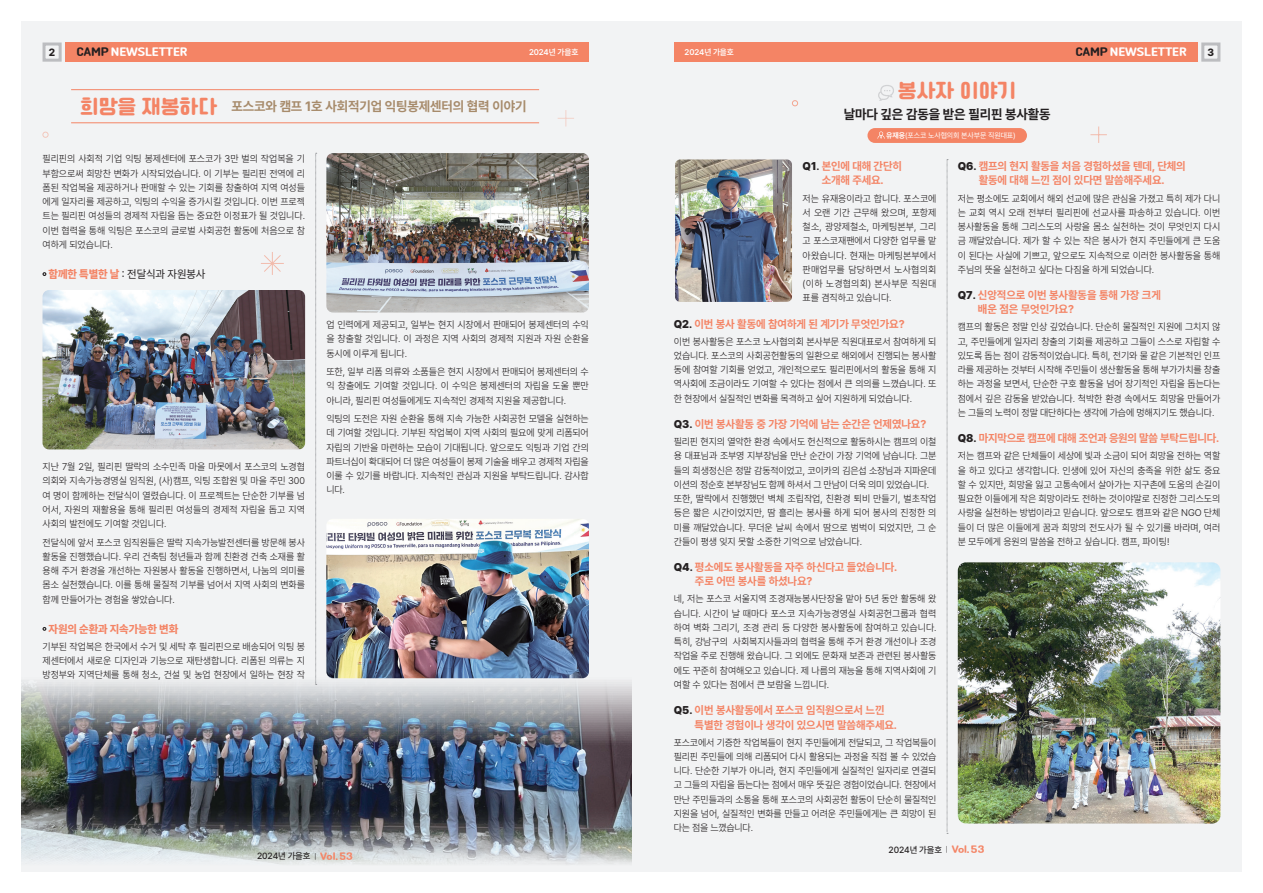
<style>
.page{position:relative;width:1263px;height:893px;background:#fff}
.page>*{position:absolute;margin:0;border:0;box-sizing:border-box;transform-origin:0 0}
.t1{font:20.25px "Cafe 24 Ssurround";letter-spacing:-.005em;color:#f48465}
.t2{font:700 13.5px "Pretendard";letter-spacing:-.01em;color:#a78b6b}
.t3{font:700 13.5px "Pretendard";letter-spacing:-.01em;color:#231f20}
.t4{font:700 11.25px/14.2px "Pretendard";letter-spacing:-.005em;color:#f48465}
.t5{font:11.25px "Cafe 24 Ssurround";letter-spacing:-.01em;color:#fff}
.t6{font:11.25px "Pretendard";letter-spacing:-.01em;color:#231f20}
.t7{font:800 11.25px "Pretendard";letter-spacing:-.01em;color:#f48465}
.t8{font:800 10.5px "Pretendard";color:#231f20}
.t9{font:300 9.75px/14.2px "Pretendard";letter-spacing:-.005em;color:#231f20;text-align:justify}
.t10{font:500 9px "Pretendard";letter-spacing:-.01em;color:#231f20}
.t11{font:600 8.25px "Pretendard";letter-spacing:-.01em;color:#fff}
.t12{font:7.5px "Pretendard";letter-spacing:-.01em;color:#fff}
.s1{color:#231f20}
.s2{font-weight:800;color:#f48465}
.s3{font-weight:300;font-size:7.5px}
.s4{font-family:"Cafe 24 Ssurround";font-weight:400;font-size:9.75px;color:#f48465}
.s5{font-weight:700}
.s6{font-weight:900;color:#231f20}
.s7{font-weight:600;color:#231f20}
</style>
<div class="page">
<div style="left:21px;top:21px;width:610px;height:851px;background:#f2f3f4"></div>
<div style="left:631px;top:21px;width:611px;height:851px;background:#f2f3f4"></div>
<div style="left:66px;top:43px;width:523px;height:19px;background:#f48465"></div>
<div style="left:43px;top:43px;width:19px;height:19px;border:3px solid #bcbdc0"></div>
<div style="left:1201px;top:43px;width:19px;height:19px;border:3px solid #bcbdc0"></div>
<div style="left:674px;top:43px;width:523px;height:19px;background:#f48465"></div>
<hr style="left:71px;top:122px;width:468px;height:1px;background:#f48465">
<hr style="left:71px;top:89px;width:468px;height:1px;background:#f48465">
<svg style="left:878px;top:85px;width:16px;height:16px"></svg>
<div style="left:867px;top:128px;width:160px;height:15px;background:#f48465;border-radius:7px"></div>
<svg style="left:877px;top:131px;width:8px;height:8px"></svg>
<svg style="left:1090px;top:126px;width:17px;height:17px"></svg>
<svg style="left:792px;top:100px;width:6px;height:6px"></svg>
<svg style="left:43px;top:132px;width:5px;height:6px"></svg>
<img style="left:958px;top:562px;width:262px;height:261px">
<img style="left:675px;top:159px;width:117px;height:143px">
<svg style="left:947px;top:159px;width:1px;height:675px"></svg>
<img style="left:326px;top:153px;width:263px;height:160px">
<svg style="left:558px;top:110px;width:16px;height:16px"></svg>
<img style="left:21px;top:560px;width:610px;height:305px">
<svg style="left:43px;top:272px;width:3px;height:4px"></svg>
<svg style="left:43px;top:627px;width:3px;height:4px"></svg>
<img style="left:326px;top:519px;width:263px;height:159px">
<svg style="left:316px;top:153px;width:1px;height:532px"></svg>
<img style="left:43px;top:290px;width:262px;height:159px">
<svg style="left:261px;top:252px;width:23px;height:23px"></svg>
<p class="t8" style="left:49px;top:44px;width:8px">2</p>
<p class="t5" style="left:77px;top:47px;width:112px"><span class="s1">CAMP</span> NEWSLETTER</p>
<p class="t11" style="left:529px;top:46px;width:51px">2024년 가을호</p>
<p class="t11" style="left:685px;top:46px;width:51px">2024년 가을호</p>
<p class="t5" style="left:1075px;top:47px;width:112px"><span class="s1">CAMP</span> NEWSLETTER</p>
<p class="t8" style="left:1207px;top:44px;width:8px">3</p>
<p class="t1" style="left:80px;top:97px;width:139px">희망을 재봉하다</p>
<p class="t2" style="left:232px;top:96px;width:296px">포스코와 캠프 1호 사회적기업 익팅봉제센터의 협력 이야기</p>
<p class="t9" style="left:43px;top:152px;width:264px">필리핀의 사회적 기업 익팅 봉제센터에 포스코가 3만 벌의 작업복을 기 부함으로써 희망찬 변화가 시작되었습니다. 이 기부는 필리핀 전역에 리 폼된 작업복을 제공하거나 판매할 수 있는 기회를 창출하여 지역 여성들 에게 일자리를 제공하고, 익팅의 수익을 증가시킬 것입니다. 이번 프로젝 트는 필리핀 여성들의 경제적 자립을 돕는 중요한 이정표가 될 것입니다. 이번 협력을 통해 익팅은 포스코의 글로벌 사회공헌 활동에 처음으로 참 여하게 되었습니다.</p>
<p class="t6" style="left:49px;top:266px;width:158px"><span class="s2">함께한 특별한 날</span> : 전달식과 자원봉사</p>
<p class="t9" style="left:43px;top:459px;width:264px">지난 7월 2일, 필리핀 딸락의 소수민족 마을 마못에서 포스코의 노경협 의회와 지속가능경영실 임직원, (사)캠프, 익팅 조합원 및 마을 주민 300 여 명이 함께하는 전달식이 열렸습니다. 이 프로젝트는 단순한 기부를 넘 어서, 자원의 재활용을 통해 필리핀 여성들의 경제적 자립을 돕고 지역 사회의 발전에도 기여할 것입니다.</p>
<p class="t9" style="left:43px;top:535px;width:264px">전달식에 앞서 포스코 임직원들은 딸락 지속가능발전센터를 방문해 봉사 활동을 진행했습니다. 우리 건축팀 청년들과 함께 친환경 건축 소재를 활 용해 주거 환경을 개선하는 자원봉사 활동을 진행하면서, 나눔의 의미를 몸소 실천했습니다. 이를 통해 물질적 기부를 넘어서 지역 사회의 변화를 함께 만들어가는 경험을 쌓았습니다.</p>
<p class="t7" style="left:49px;top:620px;width:131px">자원의 순환과 지속가능한 변화</p>
<p class="t9" style="left:43px;top:639px;width:264px">기부된 작업복은 한국에서 수거 및 세탁 후 필리핀으로 배송되어 익팅 봉 제센터에서 새로운 디자인과 기능으로 재탄생합니다. 리폼된 의류는 지 방정부와 지역단체를 통해 청소, 건설 및 농업 현장에서 일하는 현장 작</p>
<p class="t9" style="left:326px;top:317px;width:264px">업 인력에게 제공되고, 일부는 현지 시장에서 판매되어 봉제센터의 수익 을 창출할 것입니다. 이 과정은 지역 사회의 경제적 지원과 자원 순환을 동시에 이루게 됩니다.</p>
<p class="t9" style="left:326px;top:364px;width:264px">또한, 일부 리폼 의류와 소품들은 현지 시장에서 판매되어 봉제센터의 수 익 창출에도 기여할 것입니다. 이 수익은 봉제센터의 자립을 도울 뿐만 아니라, 필리핀 여성들에게도 지속적인 경제적 지원을 제공합니다.</p>
<p class="t9" style="left:326px;top:411px;width:264px">익팅의 도전은 자원 순환을 통해 지속 가능한 사회공헌 모델을 실현하는 데 기여할 것입니다. 기부된 작업복이 지역 사회의 필요에 맞게 리폼되어 자립의 기반을 마련하는 모습이 기대됩니다. 앞으로도 익팅과 기업 간의 파트너십이 확대되어 더 많은 여성들이 봉제 기술을 배우고 경제적 자립을 이룰 수 있기를 바랍니다. 지속적인 관심과 지원을 부탁드립니다. 감사합 니다.</p>
<p class="t10" style="left:257px;top:849px;width:97px">2024년 가을호 <span class="s3">|</span> <span class="s4">Vol. 53</span></p>
<p class="t1" style="left:898px;top:81px;width:120px">봉사자 이야기</p>
<p class="t3" style="left:844px;top:104px;width:208px">날마다 깊은 감동을 받은 필리핀 봉사활동</p>
<p class="t12" style="left:886px;top:130px;width:131px"><span class="s5">유재응</span>(포스코 노사협의회 본사부문 직원대표)</p>
<p class="t4" style="left:803px;top:159px;width:101px;text-align:center"><span class="s6">Q1</span><span class="s7">.</span> 본인에 대해 간단히 소개해 주세요.</p>
<p class="t9" style="left:803px;top:191px;width:135px">저는 유재응이라고 합니다. 포스코에 서 오랜 기간 근무해 왔으며, 포항제 철소, 광양제철소, 마케팅본부, 그리 고 포스코재팬에서 다양한 업무를 맡 아왔습니다. 현재는 마케팅본부에서 판매업무를 담당하면서 노사협의회 (이하 노경협의회) 본사부문 직원대 표를 겸직하고 있습니다.</p>
<p class="t4" style="left:674px;top:316px;width:232px"><span class="s6">Q2</span><span class="s1">.</span> 이번 봉사 활동에 참여하게 된 계기가 무엇인가요?</p>
<p class="t9" style="left:674px;top:334px;width:264px">이번 봉사활동은 포스코 노사협의회 본사부문 직원대표로서 참여하게 되 었습니다. 포스코의 사회공헌활동의 일환으로 해외에서 진행되는 봉사활 동에 참여할 기회를 얻었고, 개인적으로도 필리핀에서의 활동을 통해 지 역사회에 조금이라도 기여할 수 있다는 점에서 큰 의의를 느꼈습니다. 또 한 현장에서 실질적인 변화를 목격하고 싶어 지원하게 되었습니다.</p>
<p class="t4" style="left:674px;top:416px;width:254px"><span class="s6">Q3</span><span class="s1">.</span> 이번 봉사활동 중 가장 기억에 남는 순간은 언제였나요?</p>
<p class="t9" style="left:674px;top:434px;width:264px">필리핀 현지의 열악한 환경 속에서도 헌신적으로 활동하시는 캠프의 이철 용 대표님과 조부영 지부장님을 만난 순간이 가장 기억에 남습니다. 그분 들의 희생정신은 정말 감동적이었고, 코이카의 김은섭 소장님과 지파운데 이션의 정순호 본부장님도 함께 하셔서 그 만남이 더욱 의미 있었습니다.</p>
<p class="t9" style="left:674px;top:491px;width:264px">또한, 딸락에서 진행했던 벽체 조립작업, 친환경 퇴비 만들기, 벌초작업 등은 짧은 시간이었지만, 땀 흘리는 봉사를 하게 되어 봉사의 진정한 의 미를 깨달았습니다. 무더운 날씨 속에서 땀으로 범벅이 되었지만, 그 순 간들이 평생 잊지 못할 소중한 기억으로 남았습니다.</p>
<p class="t4" style="left:695px;top:560px;width:204px;text-indent:-21px"><span class="s6">Q4</span><span class="s1">.</span> 평소에도 봉사활동을 자주 하신다고 들었습니다. 주로 어떤 봉사를 하셨나요?</p>
<p class="t9" style="left:674px;top:592px;width:264px">네, 저는 포스코 서울지역 조경재능봉사단장을 맡아 5년 동안 활동해 왔 습니다. 시간이 날 때마다 포스코 지속가능경영실 사회공헌그룹과 협력 하여 벽화 그리기, 조경 관리 등 다양한 봉사활동에 참여하고 있습니다. 특히, 강남구의 사회복지사들과의 협력을 통해 주거 환경 개선이나 조경 작업을 주로 진행해 왔습니다. 그 외에도 문화재 보존과 관련된 봉사활동 에도 꾸준히 참여해오고 있습니다. 제 나름의 재능을 통해 지역사회에 기 여할 수 있다는 점에서 큰 보람을 느낍니다.</p>
<p class="t4" style="left:695px;top:703px;width:204px;text-indent:-21px"><span class="s6">Q5</span><span class="s1">.</span> 이번 봉사활동에서 포스코 임직원으로서 느낀 특별한 경험이나 생각이 있으시면 말씀해주세요.</p>
<p class="t9" style="left:674px;top:735px;width:264px">포스코에서 기증한 작업복들이 현지 주민들에게 전달되고, 그 작업복들이 필리핀 주민들에 의해 리폼되어 다시 활용되는 과정을 직접 볼 수 있었습 니다. 단순한 기부가 아니라, 현지 주민들에게 실질적인 일자리로 연결되 고 그들의 자립을 돕는다는 점에서 매우 뜻깊은 경험이었습니다. 현장에서 만난 주민들과의 소통을 통해 포스코의 사회공헌 활동이 단순히 물질적인 지원을 넘어, 실질적인 변화를 만들고 어려운 주민들에게는 큰 희망이 된 다는 점을 느꼈습니다.</p>
<p class="t4" style="left:958px;top:159px;width:230px;text-align:center"><span class="s6">Q6</span><span class="s1">.</span> 캠프의 현지 활동을 처음 경험하셨을 텐데, 단체의 활동에 대해 느낀 점이 있다면 말씀해주세요.</p>
<p class="t9" style="left:958px;top:191px;width:264px">저는 평소에도 교회에서 해외 선교에 많은 관심을 가졌고 특히 제가 다니 는 교회 역시 오래 전부터 필리핀에 선교사를 파송하고 있습니다. 이번 봉사활동을 통해 그리스도의 사랑을 몸소 실천하는 것이 무엇인지 다시 금 깨달았습니다. 제가 할 수 있는 작은 봉사가 현지 주민들에게 큰 도움 이 된다는 사실에 기쁘고, 앞으로도 지속적으로 이러한 봉사활동을 통해 주님의 뜻을 실천하고 싶다는 다짐을 하게 되었습니다.</p>
<p class="t4" style="left:978px;top:288px;width:184px;text-indent:-20px"><span class="s6">Q7</span><span class="s1">.</span> 신앙적으로 이번 봉사활동을 통해 가장 크게 배운 점은 무엇인가요?</p>
<p class="t9" style="left:958px;top:320px;width:264px">캠프의 활동은 정말 인상 깊었습니다. 단순히 물질적인 지원에 그치지 않 고, 주민들에게 일자리 창출의 기회를 제공하고 그들이 스스로 자립할 수 있도록 돕는 점이 감동적이었습니다. 특히, 전기와 물 같은 기본적인 인프 라를 제공하는 것부터 시작해 주민들이 생산활동을 통해 부가가치를 창출 하는 과정을 보면서, 단순한 구호 활동을 넘어 장기적인 자립을 돕는다는 점에서 깊은 감동을 받았습니다. 척박한 환경 속에서도 희망을 만들어가 는 그들의 노력이 정말 대단하다는 생각에 가슴에 멍해지기도 했습니다.</p>
<p class="t4" style="left:958px;top:431px;width:263px"><span class="s6">Q8</span><span class="s1">.</span> 마지막으로 캠프에 대해 조언과 응원의 말씀 부탁드립니다.</p>
<p class="t9" style="left:958px;top:448px;width:264px">저는 캠프와 같은 단체들이 세상에 빛과 소금이 되어 희망을 전하는 역할 을 하고 있다고 생각합니다. 인생에 있어 자신의 충족을 위한 삶도 중요 할 수 있지만, 희망을 잃고 고통속에서 살아가는 지구촌에 도움의 손길이 필요한 이들에게 작은 희망이라도 전하는 것이야말로 진정한 그리스도의 사랑을 실천하는 방법이라고 믿습니다. 앞으로도 캠프와 같은 NGO 단체 들이 더 많은 이들에게 꿈과 희망의 전도사가 될 수 있기를 바라며, 여러 분 모두에게 응원의 말씀을 전하고 싶습니다. 캠프, 파이팅!</p>
<p class="t10" style="left:889px;top:843px;width:97px">2024년 가을호 <span class="s3">|</span> <span class="s4">Vol. 53</span></p>
</div>
